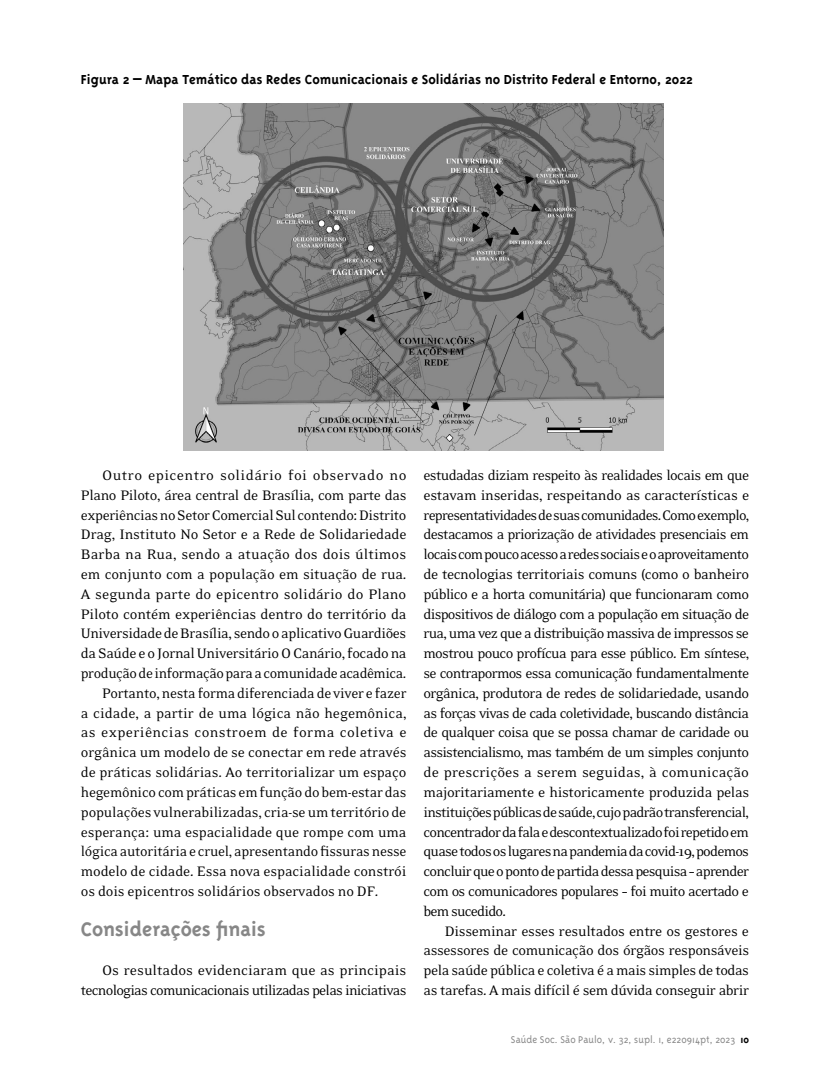
<style>
.page{position:relative;width:830px;height:1085px;background:#fff}
.page>*{position:absolute;margin:0;border:0;box-sizing:border-box;transform-origin:0 0}
.t1{font:700 22.5px "Triplex";color:#878787}
.t2{font:15.75px/19.8px "Eidetic Neo";letter-spacing:-.015em;color:#000;text-align:justify}
.t3{font:15.75px/19.8px "Eidetic Neo";letter-spacing:-.05em;color:#000;text-align:right}
.t4{font:15.75px "Eidetic Neo";letter-spacing:.02em;color:#000}
.t5{font:15.75px "Eidetic Neo";letter-spacing:.025em;color:#000}
.t6{font:700 15px "Triplex";color:#000}
.t7{font:300 11.25px "Triplex";color:#878787}
.s1{font-weight:700;color:#000}
</style>
<div class="page">
<img style="left:183px;top:103px;width:480px;height:347px">
<p class="t6" style="left:81px;top:70px;width:613px">Figura 2 – Mapa Temático das Redes Comunicacionais e Solidárias no Distrito Federal e Entorno, 2022</p>
<p class="t5" style="left:102px;top:467px;width:306px">Outro epicentro solidário foi observado no</p>
<p class="t2" style="left:81px;top:485px;width:327px">Plano Piloto, área central de Brasília, com parte das</p>
<p class="t2" style="left:81px;top:505px;width:327px">experiências no Setor Comercial Sul contendo: Distrito</p>
<p class="t2" style="left:81px;top:525px;width:327px">Drag, Instituto No Setor e a Rede de Solidariedade</p>
<p class="t2" style="left:81px;top:545px;width:327px">Barba na Rua, sendo a atuação dos dois últimos</p>
<p class="t2" style="left:81px;top:564px;width:327px">em conjunto com a população em situação de rua.</p>
<p class="t2" style="left:81px;top:584px;width:327px">A segunda parte do epicentro solidário do Plano</p>
<p class="t2" style="left:81px;top:604px;width:327px">Piloto contém experiências dentro do território da</p>
<p class="t2" style="left:81px;top:624px;width:327px">Universidade de Brasília, sendo o aplicativo Guardiões</p>
<p class="t2" style="left:81px;top:644px;width:327px">da Saúde e o Jornal Universitário O Canário, focado na</p>
<p class="t2" style="left:81px;top:663px;width:327px">produção de informação para a comunidade acadêmica.</p>
<p class="t2" style="left:102px;top:683px;width:306px">Portanto, nesta forma diferenciada de viver e fazer</p>
<p class="t2" style="left:81px;top:703px;width:327px">a cidade, a partir de uma lógica não hegemônica,</p>
<p class="t4" style="left:81px;top:724px;width:327px">as experiências constroem de forma coletiva e</p>
<p class="t2" style="left:81px;top:743px;width:327px">orgânica um modelo de se conectar em rede através</p>
<p class="t2" style="left:81px;top:762px;width:327px">de práticas solidárias. Ao territorializar um espaço</p>
<p class="t2" style="left:81px;top:782px;width:327px">hegemônico com práticas em função do bem-estar das</p>
<p class="t2" style="left:81px;top:802px;width:327px">populações vulnerabilizadas, cria-se um território de</p>
<p class="t2" style="left:81px;top:822px;width:327px">esperança: uma espacialidade que rompe com uma</p>
<p class="t2" style="left:81px;top:842px;width:327px">lógica autoritária e cruel, apresentando fissuras nesse</p>
<p class="t2" style="left:81px;top:861px;width:327px">modelo de cidade. Essa nova espacialidade constrói</p>
<p class="t2" style="left:81px;top:881px;width:299px">os dois epicentros solidários observados no DF.</p>
<h1 class="t1" style="left:81px;top:915px;width:186px">Considerações finais</h1>
<p class="t3" style="left:81px;top:960px;width:327px">Os resultados evidenciaram que as principais tecnologias comunicacionais utilizadas pelas iniciativas</p>
<p class="t2" style="left:423px;top:465px;width:327px">estudadas diziam respeito às realidades locais em que estavam inseridas, respeitando as características e representatividades de suas comunidades. Como exemplo, destacamos a priorização de atividades presenciais em locais com pouco acesso a redes sociais e o aproveitamento de tecnologias territoriais comuns (como o banheiro público e a horta comunitária) que funcionaram como dispositivos de diálogo com a população em situação de rua, uma vez que a distribuição massiva de impressos se mostrou pouco profícua para esse público. Em síntese, se contrapormos essa comunicação fundamentalmente orgânica, produtora de redes de solidariedade, usando as forças vivas de cada coletividade, buscando distância de qualquer coisa que se possa chamar de caridade ou assistencialismo, mas também de um simples conjunto de prescrições a serem seguidas, à comunicação majoritariamente e historicamente produzida pelas instituições públicas de saúde, cujo padrão transferencial, concentrador da fala e descontextualizado foi repetido em quase todos os lugares na pandemia da covid-19, podemos concluir que o ponto de partida dessa pesquisa – aprender com os comunicadores populares – foi muito acertado e bem sucedido.</p>
<p class="t2" style="left:423px;top:921px;width:327px;text-indent:21px">Disseminar esses resultados entre os gestores e assessores de comunicação dos órgãos responsáveis pela saúde pública e coletiva é a mais simples de todas as tarefas. A mais difícil é sem dúvida conseguir abrir</p>
<p class="t7" style="left:510px;top:1033px;width:239px">Saúde Soc. São Paulo, v. 32, supl. 1, e220914pt, 2023 <span class="s1">10</span></p>
</div>
